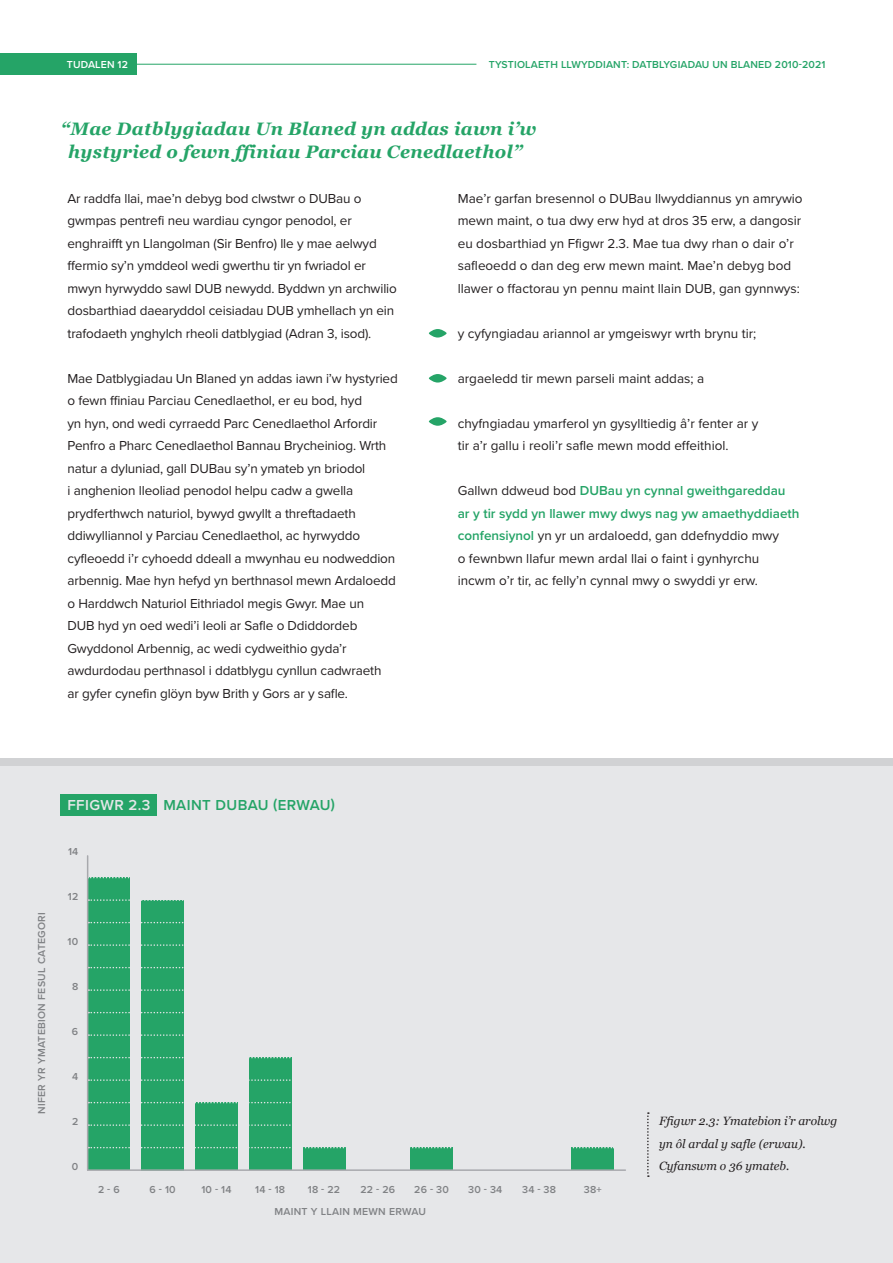
<style>
.page{position:relative;width:893px;height:1263px;background:#fff}
.page>*{position:absolute;margin:0;border:0;box-sizing:border-box;transform-origin:0 0}
.t1{font:italic 700 18px/22.5px "Georgia";letter-spacing:.015em;color:#25a467;text-align:center}
.t2{font:600 15px "Proxima Nova";letter-spacing:.025em;color:#25a467}
.t3{font:13.5px/22.5px "Proxima Nova";letter-spacing:-.01em;color:#231f20}
.t4{font:italic 12px/22.5px "Georgia";color:#231f20}
.t5{font:600 10.5px "Proxima Nova";letter-spacing:.025em;color:#808285}
.t6{font:600 10.5px "Proxima Nova";letter-spacing:.015em;color:#25a467}
.t7{font:600 10.5px "Proxima Nova";letter-spacing:.015em;color:#fff}
.s1{font-weight:600;color:#25a467}
.s2{color:#e6e7e9}
</style>
<div class="page">
<div style="left:0;top:765px;width:893px;height:498px;background:#e6e7e9"></div>
<svg style="left:647px;top:1112px;width:2px;height:65px"></svg>
<div style="left:61px;top:794px;width:96px;height:22px;background:#25a467"></div>
<div style="left:0;top:758px;width:893px;height:7px;background:#d1d2d4"></div>
<svg style="left:429px;top:329px;width:18px;height:9px"></svg>
<svg style="left:429px;top:417px;width:18px;height:9px"></svg>
<svg style="left:429px;top:374px;width:18px;height:9px"></svg>
<div style="left:88px;top:878px;width:42px;height:292px;background:#25a467"></div>
<div style="left:141px;top:900px;width:43px;height:270px;background:#25a467"></div>
<div style="left:410px;top:1148px;width:43px;height:22px;background:#25a467"></div>
<div style="left:572px;top:1147px;width:42px;height:23px;background:#25a467"></div>
<div style="left:195px;top:1103px;width:43px;height:67px;background:#25a467"></div>
<div style="left:249px;top:1058px;width:42px;height:112px;background:#25a467"></div>
<div style="left:303px;top:1147px;width:42px;height:23px;background:#25a467"></div>
<svg style="left:88px;top:967px;width:96px;height:1px"></svg>
<svg style="left:88px;top:1034px;width:96px;height:2px"></svg>
<svg style="left:88px;top:1102px;width:204px;height:1px"></svg>
<svg style="left:88px;top:922px;width:96px;height:1px"></svg>
<svg style="left:88px;top:877px;width:42px;height:1px"></svg>
<svg style="left:88px;top:989px;width:96px;height:2px"></svg>
<svg style="left:88px;top:1057px;width:204px;height:1px"></svg>
<svg style="left:88px;top:1124px;width:204px;height:2px"></svg>
<svg style="left:88px;top:944px;width:96px;height:2px"></svg>
<svg style="left:88px;top:1012px;width:96px;height:1px"></svg>
<svg style="left:88px;top:1079px;width:204px;height:2px"></svg>
<svg style="left:88px;top:1147px;width:526px;height:1px"></svg>
<svg style="left:88px;top:899px;width:96px;height:2px"></svg>
<hr style="left:88px;top:1169px;width:537px;height:2px;background:#a8a9ad">
<hr style="left:87px;top:856px;width:1px;height:314px;background:#a8a9ad">
<div style="left:0;top:53px;width:136px;height:22px;background:#25a467"></div>
<hr style="left:134px;top:64px;width:342px;height:1px;background:#25a467">
<p class="t7" style="left:67px;top:56px;width:63px">TUDALEN 12</p>
<p class="t6" style="left:489px;top:56px;width:338px">TYSTIOLAETH LLWYDDIANT: DATBLYGIADAU UN BLANED 2010-2021</p>
<h1 class="t1" style="left:61px;top:117px;width:477px">“Mae Datblygiadau Un Blaned yn addas iawn i’w hystyried o fewn ffiniau Parciau Cenedlaethol”</h1>
<p class="t3" style="left:68px;top:186px;width:331px">Ar raddfa llai, mae’n debyg bod clwstwr o DUBau o gwmpas pentrefi neu wardiau cyngor penodol, er enghraifft yn Llangolman (Sir Benfro) lle y mae aelwyd ffermio sy’n ymddeol wedi gwerthu tir yn fwriadol er mwyn hyrwyddo sawl DUB newydd. Byddwn yn archwilio dosbarthiad daearyddol ceisiadau DUB ymhellach yn ein trafodaeth ynghylch rheoli datblygiad (Adran 3, isod).</p>
<p class="t3" style="left:68px;top:366px;width:332px">Mae Datblygiadau Un Blaned yn addas iawn i’w hystyried o fewn ffiniau Parciau Cenedlaethol, er eu bod, hyd<br>yn hyn, ond wedi cyrraedd Parc Cenedlaethol Arfordir Penfro a Pharc Cenedlaethol Bannau Brycheiniog. Wrth natur a dyluniad, gall DUBau sy’n ymateb yn briodol<br>i anghenion lleoliad penodol helpu cadw a gwella prydferthwch naturiol, bywyd gwyllt a threftadaeth ddiwylliannol y Parciau Cenedlaethol, ac hyrwyddo cyfleoedd i’r cyhoedd ddeall a mwynhau eu nodweddion arbennig. Mae hyn hefyd yn berthnasol mewn Ardaloedd o Harddwch Naturiol Eithriadol megis Gwyr. Mae un<br>DUB hyd yn oed wedi’i leoli ar Safle o Ddiddordeb Gwyddonol Arbennig, ac wedi cydweithio gyda’r awdurdodau perthnasol i ddatblygu cynllun cadwraeth<br>ar gyfer cynefin glöyn byw Brith y Gors ar y safle.</p>
<p class="t3" style="left:458px;top:186px;width:346px">Mae’r garfan bresennol o DUBau llwyddiannus yn amrywio mewn maint, o tua dwy erw hyd at dros 35 erw, a dangosir eu dosbarthiad yn Ffigwr 2.3. Mae tua dwy rhan o dair o’r safleoedd o dan deg erw mewn maint. Mae’n debyg bod llawer o ffactorau yn pennu maint llain DUB, gan gynnwys:</p>
<p class="t3" style="left:458px;top:321px;width:300px">y cyfyngiadau ariannol ar ymgeiswyr wrth brynu tir;</p>
<p class="t3" style="left:458px;top:366px;width:248px">argaeledd tir mewn parseli maint addas; a</p>
<p class="t3" style="left:458px;top:411px;width:302px">chyfngiadau ymarferol yn gysylltiedig â’r fenter ar y tir a’r gallu i reoli’r safle mewn modd effeithiol.</p>
<p class="t3" style="left:458px;top:479px;width:343px">Gallwn ddweud bod <span class="s1">DUBau yn cynnal gweithgareddau ar y tir sydd yn llawer mwy dwys nag yw amaethyddiaeth confensiynol</span> yn yr un ardaloedd, gan ddefnyddio mwy<br>o fewnbwn llafur mewn ardal llai o faint i gynhyrchu incwm o’r tir, ac felly’n cynnal mwy o swyddi yr erw.</p>
<p class="t5" style="left:34px;top:1114px;width:204px;rotate:-90deg">NIFER YR YMATEBION FESUL CATEGORI</p>
<p class="t2" style="left:68px;top:794px;width:269px"><span class="s2">FFIGWR 2.3</span> MAINT DUBAU (ERWAU)</p>
<p class="t5" style="left:68px;top:844px;width:12px">14</p>
<p class="t5" style="left:68px;top:889px;width:12px">12</p>
<p class="t5" style="left:68px;top:934px;width:12px">10</p>
<p class="t5" style="left:72px;top:979px;width:8px">8</p>
<p class="t5" style="left:72px;top:1024px;width:8px">6</p>
<p class="t5" style="left:72px;top:1069px;width:8px">4</p>
<p class="t5" style="left:72px;top:1114px;width:8px">2</p>
<p class="t5" style="left:72px;top:1159px;width:8px">0</p>
<p class="t5" style="left:98px;top:1181px;width:23px">2 - 6</p>
<p class="t5" style="left:150px;top:1181px;width:28px">6 - 10</p>
<p class="t5" style="left:201px;top:1181px;width:32px">10 - 14</p>
<p class="t5" style="left:255px;top:1181px;width:31px">14 - 18</p>
<p class="t5" style="left:308px;top:1181px;width:34px">18 - 22</p>
<p class="t5" style="left:360px;top:1181px;width:36px">22 - 26</p>
<p class="t5" style="left:414px;top:1181px;width:36px">26 - 30</p>
<p class="t5" style="left:468px;top:1181px;width:36px">30 - 34</p>
<p class="t5" style="left:522px;top:1181px;width:35px">34 - 38</p>
<p class="t5" style="left:584px;top:1181px;width:19px">38+</p>
<p class="t5" style="left:274px;top:1204px;width:153px">MAINT Y LLAIN MEWN ERWAU</p>
<p class="t4" style="left:659px;top:1109px;width:180px">Ffigwr 2.3: Ymatebion i’r arolwg yn ôl ardal y safle (erwau).<br>Cyfanswm o 36 ymateb.</p>
</div>
